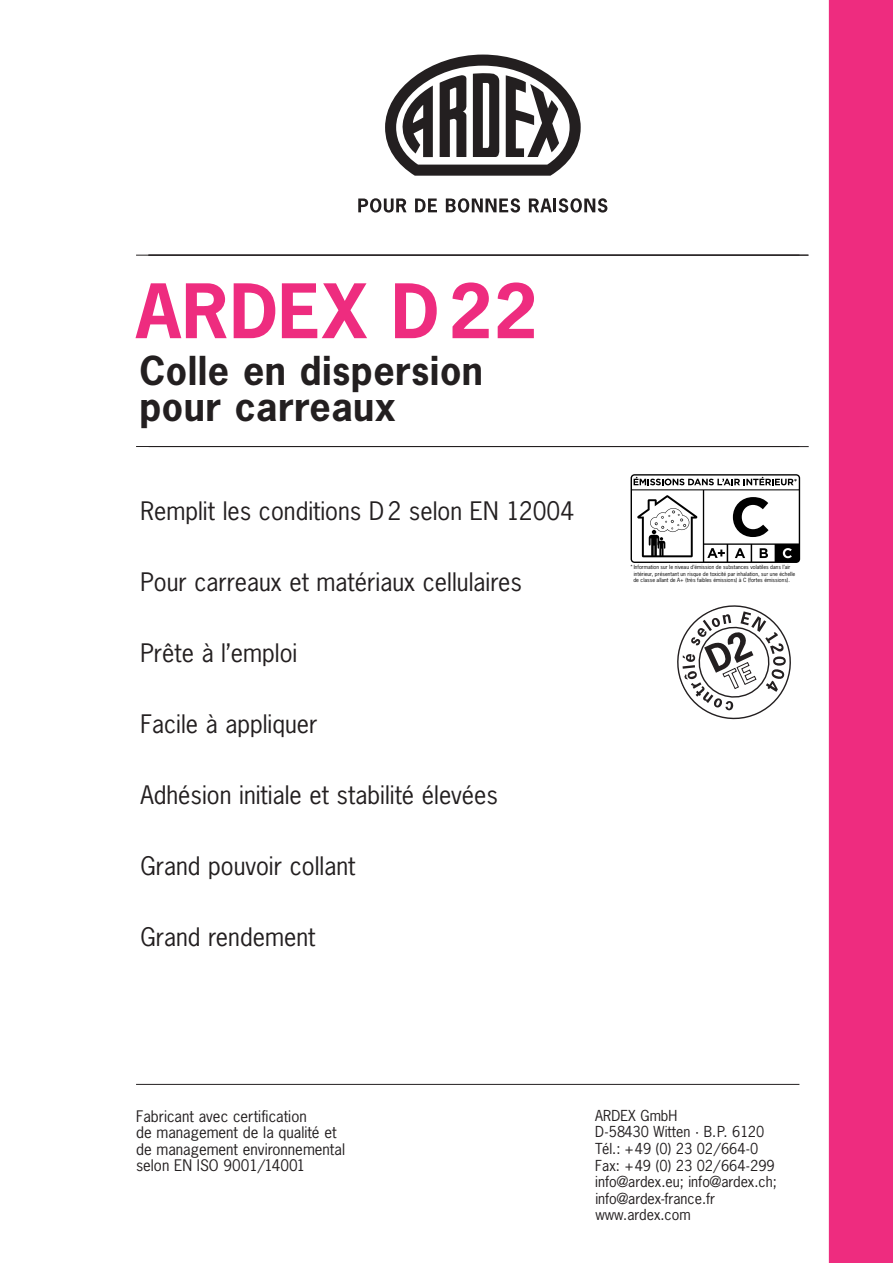
<style>
.page{position:relative;width:893px;height:1263px;background:#fff}
.page>*{position:absolute;margin:0;border:0;box-sizing:border-box;transform-origin:0 0}
.t1{font:700 70.5px "News Gothic";letter-spacing:.02em;color:#ee2c7f}
.t2{font:700 37.5px/36px "News Gothic";letter-spacing:.01em;color:#231f20}
.t3{font:24px "News Gothic";color:#231f20}
.t4{font:15px/16.5px "News Gothic";color:#231f20}
.t5{font:14.25px/16.5px "News Gothic";color:#231f20}
.t6{font:5.4px/6.4px "News Gothic";color:#000}
</style>
<div class="page">
<hr style="left:149px;top:446px;width:660px;height:1px;background:#231f20">
<div style="left:829px;top:0;width:64px;height:1263px;background:#ee2c7f"></div>
<hr style="left:148px;top:255px;width:660px;height:1px;background:#231f20">
<svg style="left:677px;top:605px;width:114px;height:115px"></svg>
<svg style="left:631px;top:474px;width:169px;height:89px"></svg>
<hr style="left:136px;top:1084px;width:663px;height:1px;background:#231f20">
<hr style="left:136px;top:255px;width:663px;height:1px;background:#231f20">
<hr style="left:136px;top:446px;width:663px;height:1px;background:#231f20">
<svg style="left:385px;top:55px;width:196px;height:121px"></svg>
<svg style="left:358px;top:198px;width:49px;height:15px"></svg>
<svg style="left:415px;top:198px;width:22px;height:14px"></svg>
<svg style="left:446px;top:198px;width:74px;height:15px"></svg>
<svg style="left:529px;top:198px;width:23px;height:14px"></svg>
<hr style="left:553px;top:198px;width:3px;height:14px;background:#231f20">
<svg style="left:559px;top:198px;width:48px;height:15px"></svg>
<h1 class="t1" style="left:136px;top:273px;width:403px">ARDEX D22</h1>
<h2 class="t2" style="left:139px;top:354px;width:345px">Colle en dispersion pour carreaux</h2>
<h3 class="t3" style="left:140px;top:498px;width:435px">Remplit les conditions D2 selon EN 12004</h3>
<h3 class="t3" style="left:140px;top:569px;width:383px">Pour carreaux et matériaux cellulaires</h3>
<h3 class="t3" style="left:140px;top:640px;width:158px">Prête à l’emploi</h3>
<h3 class="t3" style="left:140px;top:711px;width:179px">Facile à appliquer</h3>
<h3 class="t3" style="left:140px;top:782px;width:359px">Adhésion initiale et stabilité élevées</h3>
<h3 class="t3" style="left:140px;top:853px;width:217px">Grand pouvoir collant</h3>
<h3 class="t3" style="left:140px;top:924px;width:177px">Grand rendement</h3>
<p class="t6" style="left:633px;top:564px;width:163px;text-indent:-3px">* Information sur le niveau d’émission de substances volatiles dans l’air intérieur, présentant un risque de toxicité par inhalation, sur une échelle de classe allant de A+ (très faibles émissions) à C (fortes émissions).</p>
<h3 class="t4" style="left:136px;top:1108px;width:210px">Fabricant avec certification<br>de management de la qualité et de management environnemental selon EN ISO 9001/14001</h3>
<h3 class="t5" style="left:595px;top:1108px;width:183px">ARDEX GmbH<br>D-58430 Witten · B.P. 6120<br>Tél.: +49 (0) 23 02/664-0<br>Fax: +49 (0) 23 02/664-299 info@ardex.eu; info@ardex.ch; info@ardex-france.fr www.ardex.com</h3>
</div>
